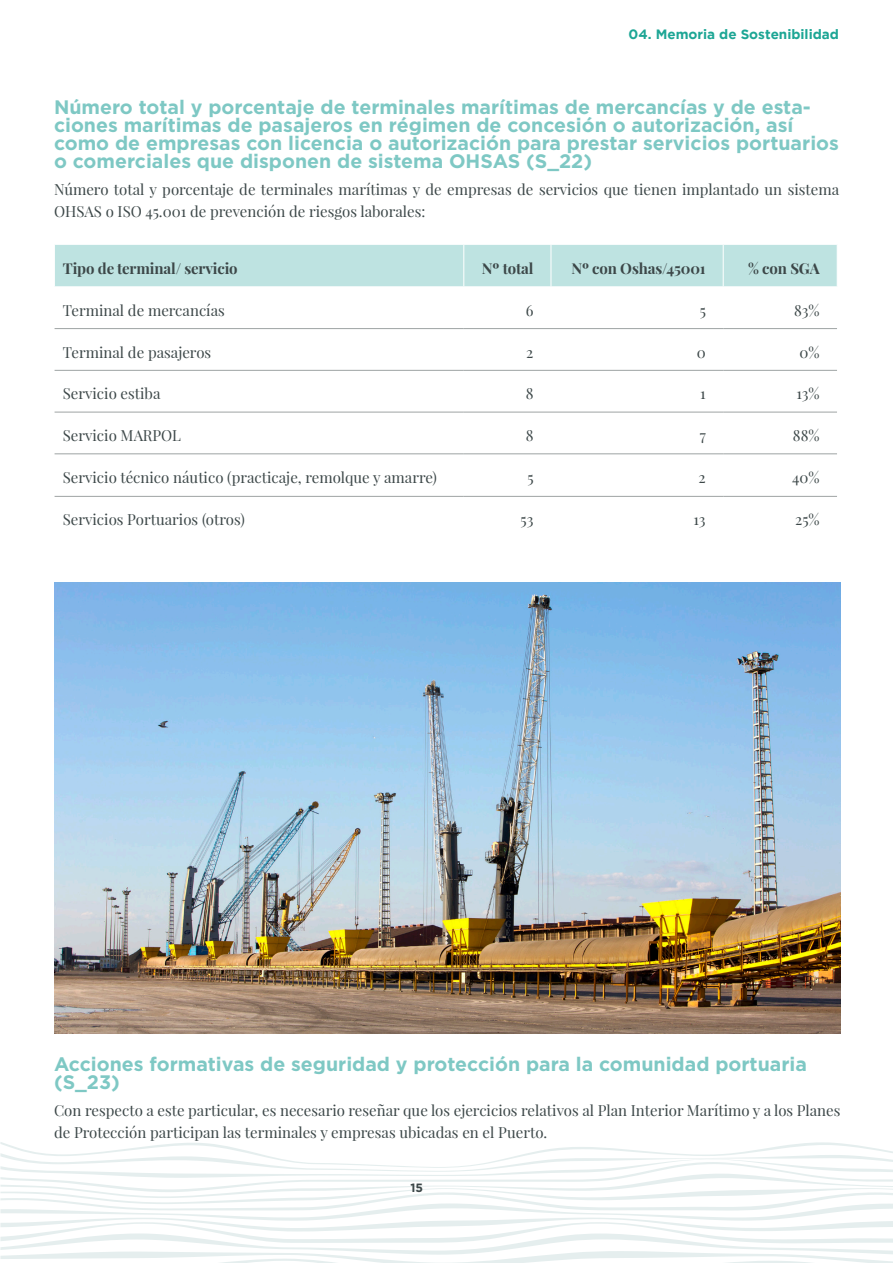
<style>
.page{position:relative;width:893px;height:1263px;background:#fff}
.page>*{position:absolute;margin:0;border:0;box-sizing:border-box;transform-origin:0 0}
.Titulo_3{font:700 19.5px/18px "Gotham Pro";color:#7ec8c4}
.Texto{font:15px/22.5px "Playfair Display";color:#3c4748}
.texto_tabla{font:15px "Playfair Display";color:#3c4748}
.texto_tabla_-_DERECH{font:15px "Playfair Display";color:#3c4748}
.texto_tabla_-_DERECH-2{font:700 15px "Playfair Display";letter-spacing:-.01em;color:#3c4748}
.texto_tabla-2{font:700 15px "Playfair Display";letter-spacing:-.01em;color:#3c4748}
.t1{font:700 13.5px "Gotham";color:#1da695}
.t2{font:700 12px "Gotham Pro";color:#3c4748}
</style>
<div class="page">
<svg style="left:0;top:1142px;width:893px;height:121px"></svg>
<div style="left:55px;top:245px;width:782px;height:41px;background:#bee3e1"></div>
<svg style="left:55px;top:369px;width:782px;height:127px"></svg>
<hr style="left:463px;top:245px;width:1px;height:41px;background:#fff">
<hr style="left:551px;top:245px;width:1px;height:41px;background:#fff">
<hr style="left:723px;top:245px;width:1px;height:41px;background:#fff">
<hr style="left:463px;top:329px;width:2px;height:41px;background:#fff">
<hr style="left:550px;top:329px;width:2px;height:41px;background:#fff">
<hr style="left:722px;top:329px;width:2px;height:41px;background:#fff">
<hr style="left:463px;top:370px;width:2px;height:42px;background:#fff">
<hr style="left:550px;top:370px;width:2px;height:42px;background:#fff">
<hr style="left:722px;top:370px;width:2px;height:42px;background:#fff">
<hr style="left:463px;top:412px;width:2px;height:42px;background:#fff">
<hr style="left:550px;top:412px;width:2px;height:42px;background:#fff">
<hr style="left:722px;top:412px;width:2px;height:42px;background:#fff">
<hr style="left:463px;top:454px;width:2px;height:42px;background:#fff">
<hr style="left:550px;top:454px;width:2px;height:42px;background:#fff">
<hr style="left:722px;top:454px;width:2px;height:42px;background:#fff">
<hr style="left:55px;top:328px;width:409px;height:1px;background:#9ea3a3">
<hr style="left:464px;top:328px;width:87px;height:1px;background:#9ea3a3">
<hr style="left:551px;top:328px;width:172px;height:1px;background:#9ea3a3">
<hr style="left:723px;top:328px;width:114px;height:1px;background:#9ea3a3">
<hr style="left:55px;top:370px;width:409px;height:1px;background:#9ea3a3">
<hr style="left:464px;top:370px;width:87px;height:1px;background:#9ea3a3">
<hr style="left:551px;top:370px;width:172px;height:1px;background:#9ea3a3">
<hr style="left:723px;top:370px;width:114px;height:1px;background:#9ea3a3">
<hr style="left:55px;top:412px;width:409px;height:1px;background:#9ea3a3">
<hr style="left:464px;top:412px;width:87px;height:1px;background:#9ea3a3">
<hr style="left:551px;top:412px;width:172px;height:1px;background:#9ea3a3">
<hr style="left:723px;top:412px;width:114px;height:1px;background:#9ea3a3">
<hr style="left:55px;top:454px;width:409px;height:1px;background:#9ea3a3">
<hr style="left:464px;top:454px;width:87px;height:1px;background:#9ea3a3">
<hr style="left:551px;top:454px;width:172px;height:1px;background:#9ea3a3">
<hr style="left:723px;top:454px;width:114px;height:1px;background:#9ea3a3">
<hr style="left:55px;top:496px;width:409px;height:1px;background:#9ea3a3">
<hr style="left:464px;top:496px;width:87px;height:1px;background:#9ea3a3">
<hr style="left:551px;top:496px;width:172px;height:1px;background:#9ea3a3">
<hr style="left:723px;top:496px;width:114px;height:1px;background:#9ea3a3">
<img style="left:54px;top:583px;width:786px;height:450px">
<p class="t1" style="left:629px;top:26px;width:212px">04. Memoria de Sostenibilidad</p>
<p class="Titulo_3" style="left:54px;top:98px;width:786px">Número total y porcentaje de terminales marítimas de mercancías y de esta&shy;ciones marítimas de pasajeros en régimen de concesión o autorización, así como de empresas con licencia o autorización para prestar servicios portuarios o comerciales que disponen de sistema OHSAS (S_22)</p>
<p class="Texto" style="left:54px;top:178px;width:787px">Número total y porcentaje de terminales marítimas y de empresas de servicios que tienen implantado un sistema<br>OHSAS o ISO 45.001 de prevención de riesgos laborales:</p>
<p class="texto_tabla-2" style="left:63px;top:259px;width:176px">Tipo de terminal/ servicio</p>
<p class="texto_tabla_-_DERECH-2" style="left:482px;top:259px;width:53px">Nº total</p>
<p class="texto_tabla_-_DERECH-2" style="left:571px;top:259px;width:136px">Nº con Oshas/45001</p>
<p class="texto_tabla_-_DERECH-2" style="left:748px;top:259px;width:73px">% con SGA</p>
<p class="texto_tabla" style="left:63px;top:301px;width:163px">Terminal de mercancías</p>
<p class="texto_tabla_-_DERECH" style="left:526px;top:301px;width:9px">6</p>
<p class="texto_tabla_-_DERECH" style="left:700px;top:301px;width:8px">5</p>
<p class="texto_tabla_-_DERECH" style="left:794px;top:301px;width:27px">83%</p>
<p class="texto_tabla" style="left:63px;top:343px;width:150px">Terminal de pasajeros</p>
<p class="texto_tabla_-_DERECH" style="left:526px;top:343px;width:9px">2</p>
<p class="texto_tabla_-_DERECH" style="left:697px;top:343px;width:10px">0</p>
<p class="texto_tabla_-_DERECH" style="left:800px;top:343px;width:22px">0%</p>
<p class="texto_tabla" style="left:63px;top:384px;width:99px">Servicio estiba</p>
<p class="texto_tabla_-_DERECH" style="left:526px;top:384px;width:9px">8</p>
<p class="texto_tabla_-_DERECH" style="left:700px;top:384px;width:7px">1</p>
<p class="texto_tabla_-_DERECH" style="left:796px;top:384px;width:25px">13%</p>
<p class="texto_tabla" style="left:63px;top:426px;width:120px">Servicio MARPOL</p>
<p class="texto_tabla_-_DERECH" style="left:526px;top:426px;width:9px">8</p>
<p class="texto_tabla_-_DERECH" style="left:700px;top:426px;width:8px">7</p>
<p class="texto_tabla_-_DERECH" style="left:793px;top:426px;width:28px">88%</p>
<p class="texto_tabla" style="left:63px;top:468px;width:376px">Servicio técnico náutico (practicaje, remolque y amarre)</p>
<p class="texto_tabla_-_DERECH" style="left:527px;top:468px;width:8px">5</p>
<p class="texto_tabla_-_DERECH" style="left:698px;top:468px;width:9px">2</p>
<p class="texto_tabla_-_DERECH" style="left:792px;top:468px;width:29px">40%</p>
<p class="texto_tabla" style="left:63px;top:510px;width:183px">Servicios Portuarios (otros)</p>
<p class="texto_tabla_-_DERECH" style="left:520px;top:510px;width:14px">53</p>
<p class="texto_tabla_-_DERECH" style="left:694px;top:510px;width:14px">13</p>
<p class="texto_tabla_-_DERECH" style="left:795px;top:510px;width:26px">25%</p>
<p class="Titulo_3" style="left:54px;top:1054px;width:754px">Acciones formativas de seguridad y protección para la comunidad portuaria (S_23)</p>
<p class="Texto" style="left:54px;top:1098px;width:788px">Con respecto a este particular, es necesario reseñar que los ejercicios relativos al Plan Interior Marítimo y a los Planes de Protección participan las terminales y empresas ubicadas en el Puerto.</p>
<p class="t2" style="left:410px;top:1180px;width:14px">15</p>
</div>
